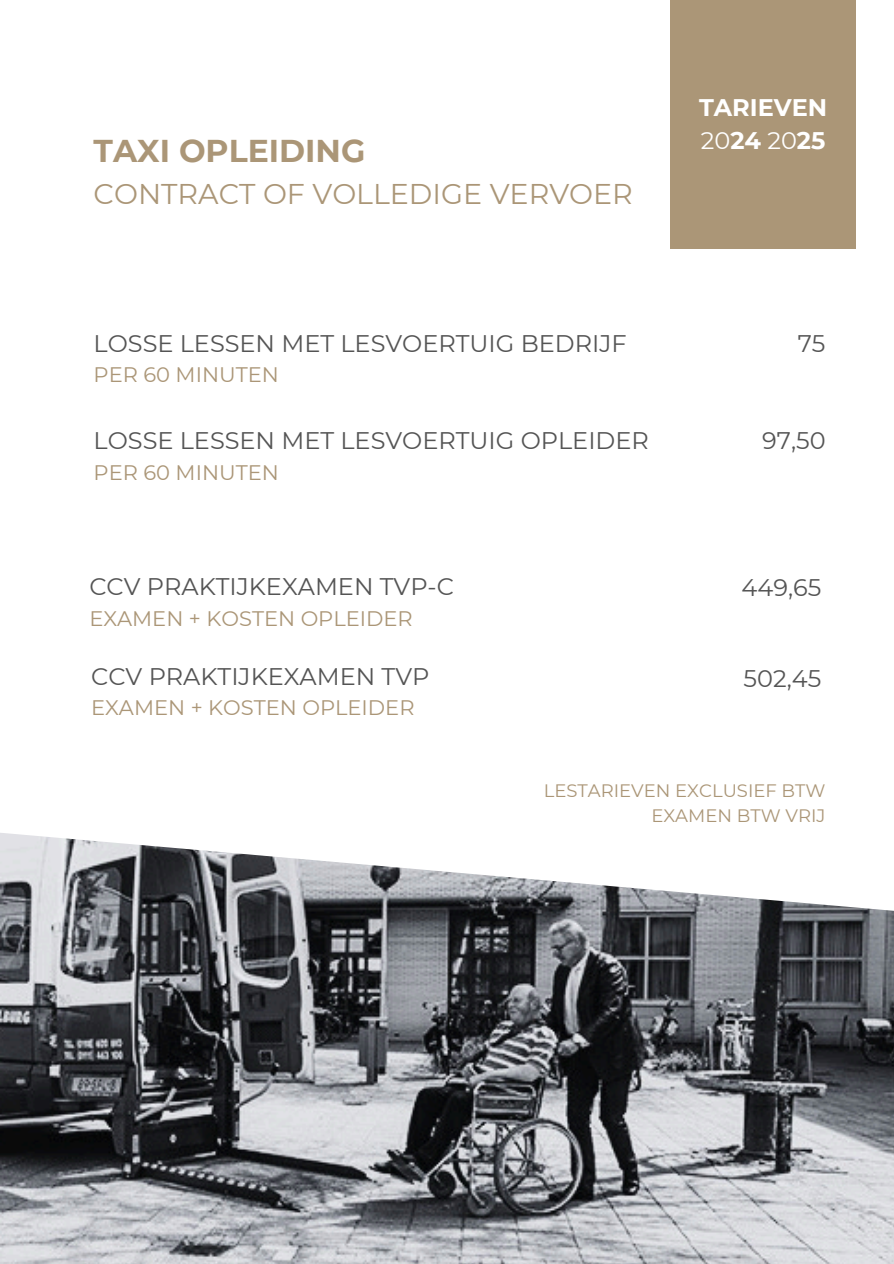
<style>
.page{position:relative;width:894px;height:1264px;background:#fff}
.page>*{position:absolute;margin:0;border:0;box-sizing:border-box;transform-origin:0 0}
.t1{font:700 31.5px "Montserrat";color:#ab9677}
.t2{font:28.5px "Montserrat";color:#ab9677}
.t3{font:24px "Montserrat";color:#545454}
.t4{font:700 24px/32.7px "Montserrat";color:#fff}
.t5{font:21px "Montserrat";color:#ab9677}
.t6{font:18px "Montserrat";color:#ab9677}
.s1{font-weight:400}
</style>
<div class="page">
<div style="left:670px;top:0;width:185px;height:249px;background:#ab9677"></div>
<img style="left:0;top:833px;width:893px;height:430px">
<h2 class="t1" style="left:94px;top:132px;width:273px">TAXI OPLEIDING</h2>
<h2 class="t2" style="left:94px;top:176px;width:540px">CONTRACT OF VOLLEDIGE VERVOER</h2>
<h1 class="t4" style="left:698px;top:91px;width:130px">TARIEVEN<br><span class="s1">20</span>24 <span class="s1">20</span>25</h1>
<p class="t3" style="left:94px;top:328px;width:534px">LOSSE LESSEN MET LESVOERTUIG BEDRIJF</p>
<p class="t5" style="left:94px;top:362px;width:187px">PER 60 MINUTEN</p>
<h2 class="t3" style="left:94px;top:426px;width:556px">LOSSE LESSEN MET LESVOERTUIG OPLEIDER</h2>
<h2 class="t5" style="left:94px;top:459px;width:187px">PER 60 MINUTEN</h2>
<h2 class="t3" style="left:89px;top:572px;width:366px">CCV PRAKTIJKEXAMEN TVP-C</h2>
<h2 class="t5" style="left:89px;top:605px;width:325px">EXAMEN + KOSTEN OPLEIDER</h2>
<h2 class="t3" style="left:91px;top:661px;width:339px">CCV PRAKTIJKEXAMEN TVP</h2>
<h2 class="t5" style="left:91px;top:695px;width:325px">EXAMEN + KOSTEN OPLEIDER</h2>
<h2 class="t3" style="left:797px;top:328px;width:29px">75</h2>
<p class="t3" style="left:762px;top:426px;width:65px">97,50</p>
<h2 class="t3" style="left:741px;top:572px;width:81px">449,65</h2>
<h3 class="t3" style="left:743px;top:664px;width:79px">502,45</h3>
<p class="t6" style="left:543px;top:779px;width:283px">LESTARIEVEN EXCLUSIEF BTW</p>
<p class="t6" style="left:651px;top:804px;width:175px">EXAMEN BTW VRIJ</p>
</div>
